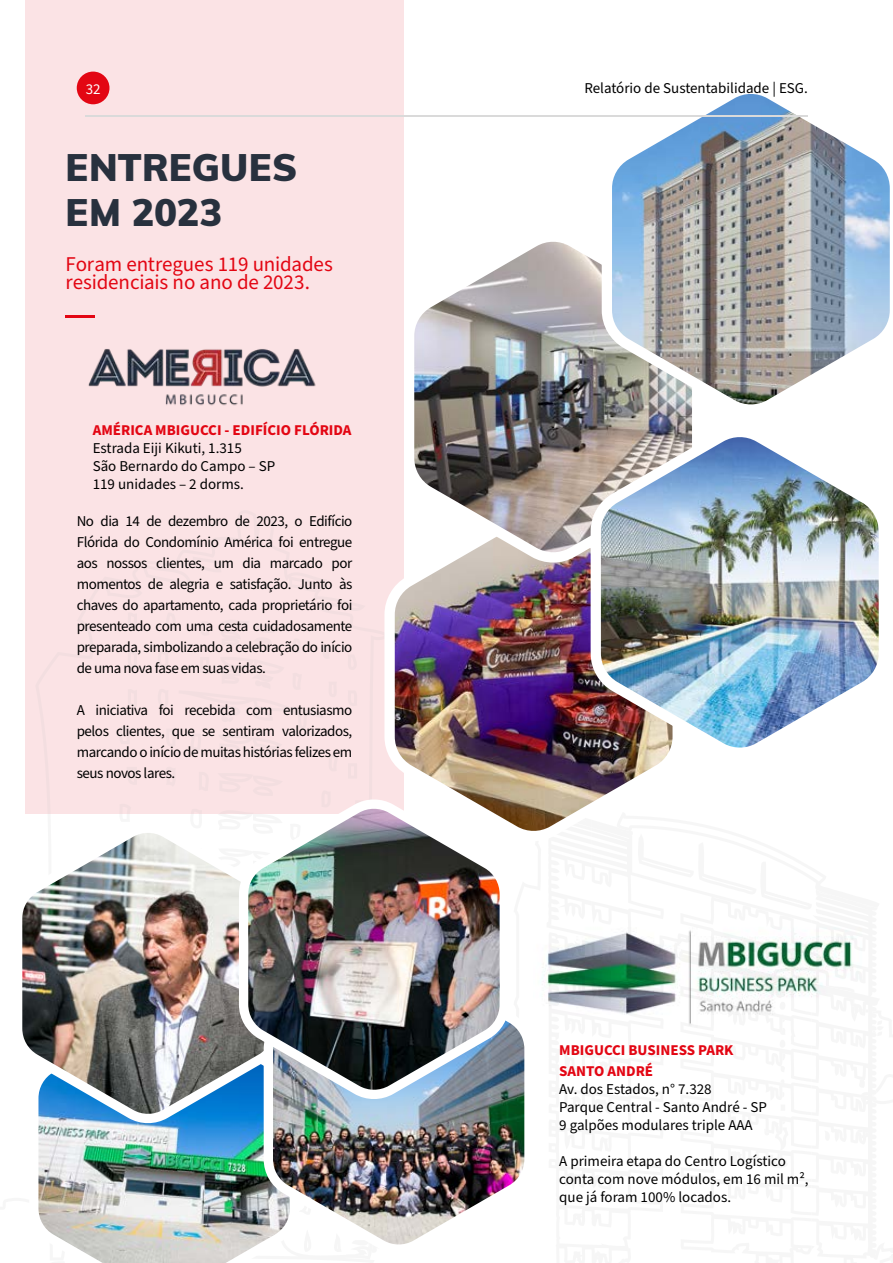
<style>
.page{position:relative;width:893px;height:1263px;background:#fff}
.page>*{position:absolute;margin:0;border:0;box-sizing:border-box;transform-origin:0 0}
.t1{font:900 37.5px/45px "Muli";letter-spacing:.005em;color:#28313e}
.t2{font:21px/18px "Source Sans Pro";letter-spacing:-.005em;color:#e30613}
.t3{font:15px/21px "Source Sans Pro";color:#000}
.t4{font:700 15px/21px "Source Sans Pro";color:#e30613}
.t5{font:15px "Source Sans Pro";color:#fff}
</style>
<div class="page">
<div style="left:26px;top:0;width:378px;height:814px;background:#fbe3e5"></div>
<img style="left:384px;top:573px;width:267px;height:258px">
<img style="left:38px;top:1133px;width:221px;height:130px">
<hr style="left:66px;top:315px;width:29px;height:2px;background:#e30613">
<img style="left:77px;top:317px;width:239px;height:89px">
<img style="left:542px;top:927px;width:320px;height:100px">
<img style="left:414px;top:241px;width:183px;height:332px">
<img style="left:22px;top:833px;width:237px;height:300px">
<img style="left:585px;top:416px;width:294px;height:352px">
<img style="left:259px;top:1026px;width:266px;height:219px">
<img style="left:597px;top:94px;width:293px;height:331px">
<img style="left:234px;top:790px;width:280px;height:319px">
<div style="left:77px;top:72px;width:32px;height:32px;background:#e30613;border-radius:50%"></div>
<hr style="left:85px;top:115px;width:723px;height:2px;background:#dadada">
<p class="t5" style="left:86px;top:79px;width:16px">32</p>
<p class="t3" style="left:584px;top:78px;width:225px">Relatório de Sustentabilidade | ESG.</p>
<h1 class="t1" style="left:66px;top:143px;width:233px">ENTREGUES<br>EM 2023</h1>
<h2 class="t2" style="left:66px;top:255px;width:269px">Foram entregues 119 unidades residenciais no ano de 2023.</h2>
<p class="t4" style="left:93px;top:420px;width:260px">AMÉRICA MBIGUCCI - EDIFÍCIO FLÓRIDA</p>
<p class="t3" style="left:93px;top:440px;width:184px;line-height:18px">Estrada Eiji Kikuti, 1.315<br>São Bernardo do Campo – SP<br>119 unidades – 2 dorms.</p>
<p class="t3" style="left:77px;top:511px;width:277px;text-align:justify">No dia 14 de dezembro de 2023, o Edifício Flórida do Condomínio América foi entregue aos nossos clientes, um dia marcado por momentos de alegria e satisfação. Junto às chaves do apartamento, cada proprietário foi presenteado com uma cesta cuidadosamente preparada, simbolizando a celebração do início de uma nova fase em suas vidas.</p>
<p class="t3" style="left:77px;top:700px;width:277px;text-align:justify">A iniciativa foi recebida com entusiasmo pelos clientes, que se sentiram valorizados, marcando o início de muitas histórias felizes em seus novos lares.</p>
<p class="t4" style="left:559px;top:1040px;width:176px">MBIGUCCI BUSINESS PARK<br>SANTO ANDRÉ</p>
<p class="t3" style="left:559px;top:1080px;width:209px;line-height:18px">Av. dos Estados, n° 7.328<br>Parque Central - Santo André - SP<br>9 galpões modulares triple AAA</p>
<p class="t3" style="left:559px;top:1152px;width:251px;line-height:18px">A primeira etapa do Centro Logístico conta com nove módulos, em 16 mil m², que já foram 100% locados.</p>
</div>
